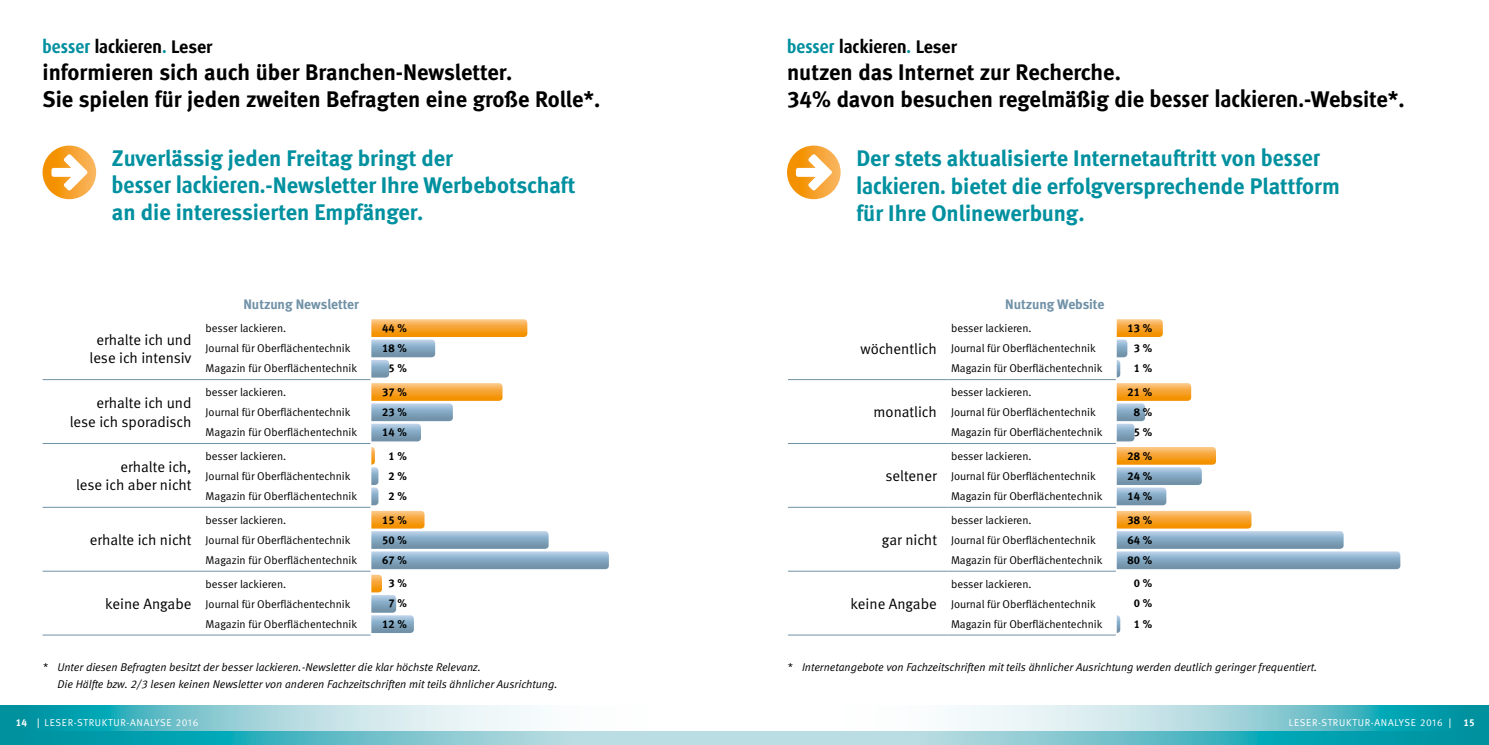
<style>
.page{position:relative;width:1489px;height:745px;background:#fff}
.page>*{position:absolute;margin:0;border:0;box-sizing:border-box;transform-origin:0 0}
.t1{font:22.5px/27px "Meta Bold LF";color:#00909f}
.t2{font:22.5px/27px "Meta Bold LF";color:#000}
.t3{font:700 18.12px "Dax OT";color:#000;scale:.9 1}
.t4{font:15px/18px "Meta Normal LF";color:#000;text-align:right}
.t5{font:13.75px "Meta Bold LF";letter-spacing:-.005em;color:#7091a7}
.t6{font:11.25px/20px "Meta Normal LF";color:#000}
.t7{font:italic 11.25px/17.5px "Meta Normal LF";color:#000}
.t8{font:11.25px/20px "Meta Bold LF";color:#000;text-align:justify}
.t9{font:10px "Meta Normal";letter-spacing:.075em;color:#fff}
.s1{color:#00909f}
.s2{font-family:"Meta Bold LF";font-weight:400}
.s3{font-family:"Dax OT";font-weight:700}
.s4{font-family:"Meta Bold LF"}
.s5{font-family:"Meta Book LF"}
.s6{font-family:"Meta Normal Expert"}
</style>
<div class="page">
<svg style="left:0;top:705px;width:532px;height:26px;background:#8cced5"></svg>
<svg style="left:0;top:731px;width:744px;height:13px;background:#60bdc7"></svg>
<svg style="left:958px;top:705px;width:530px;height:26px;background:#8cced6"></svg>
<svg style="left:744px;top:731px;width:744px;height:13px;background:#61bdc7"></svg>
<svg style="left:371px;top:319px;width:156px;height:58px"></svg>
<svg style="left:371px;top:574px;width:43px;height:58px"></svg>
<hr style="left:43px;top:379px;width:159px;height:1px;background:#7091a7">
<hr style="left:202px;top:379px;width:168px;height:1px;background:#7091a7">
<hr style="left:43px;top:443px;width:159px;height:1px;background:#7091a7">
<hr style="left:202px;top:443px;width:168px;height:1px;background:#7091a7">
<hr style="left:43px;top:507px;width:159px;height:1px;background:#7091a7">
<hr style="left:202px;top:507px;width:168px;height:1px;background:#7091a7">
<hr style="left:43px;top:570px;width:159px;height:1px;background:#7091a7">
<hr style="left:202px;top:570px;width:168px;height:1px;background:#7091a7">
<hr style="left:43px;top:634px;width:159px;height:1px;background:#7091a7">
<hr style="left:202px;top:634px;width:168px;height:1px;background:#7091a7">
<svg style="left:371px;top:383px;width:238px;height:185px"></svg>
<svg style="left:1116px;top:615px;width:4px;height:17px"></svg>
<svg style="left:1116px;top:319px;width:46px;height:58px"></svg>
<svg style="left:1116px;top:383px;width:284px;height:185px"></svg>
<hr style="left:788px;top:379px;width:159px;height:1px;background:#7091a7">
<hr style="left:947px;top:379px;width:168px;height:1px;background:#7091a7">
<hr style="left:788px;top:443px;width:159px;height:1px;background:#7091a7">
<hr style="left:947px;top:443px;width:168px;height:1px;background:#7091a7">
<hr style="left:788px;top:507px;width:159px;height:1px;background:#7091a7">
<hr style="left:947px;top:507px;width:168px;height:1px;background:#7091a7">
<hr style="left:788px;top:570px;width:159px;height:1px;background:#7091a7">
<hr style="left:947px;top:570px;width:168px;height:1px;background:#7091a7">
<hr style="left:788px;top:634px;width:159px;height:1px;background:#7091a7">
<hr style="left:947px;top:634px;width:168px;height:1px;background:#7091a7">
<h2 class="t3" style="left:43px;top:35px;width:190px"><span class="s1">besser</span> lackieren<span class="s1">.</span> <span class="s2">Leser</span></h2>
<h1 class="t2" style="left:43px;top:59px;width:559px">informieren sich auch über Branchen-Newsletter.<br>Sie spielen für jeden zweiten Befragten eine große Rolle*.</h1>
<h2 class="t3" style="left:787px;top:35px;width:190px"><span class="s1">besser</span> lackieren<span class="s1">.</span> <span class="s2">Leser</span></h2>
<h1 class="t2" style="left:787px;top:59px;width:619px">nutzen das Internet zur Recherche.<br>34% davon besuchen regelmäßig die <span class="s3">besser lackieren.</span>-Website*.</h1>
<h1 class="t1" style="left:112px;top:145px;width:465px">Zuverlässig jeden Freitag bringt der<br><span class="s3">besser lackieren.</span>-Newsletter Ihre Werbebotschaft an die interessierten Empfänger.</h1>
<h1 class="t1" style="left:856px;top:145px;width:485px">Der stets aktualisierte Internetauftritt von <span class="s3">besser lackieren.</span> bietet die erfolgversprechende Plattform für Ihre Onlinewerbung.</h1>
<p class="t5" style="left:243px;top:296px;width:117px">Nutzung Newsletter</p>
<h3 class="t4" style="left:90px;top:330px;width:103px;text-align:center">erhalte ich und lese ich intensiv</h3>
<p class="t6" style="left:206px;top:318px;width:153px">besser lackieren.<br>Journal für Oberflächentechnik<br>Magazin für Oberflächentechnik</p>
<p class="t8" style="left:382px;top:318px;width:26px;text-align:center">44 %<br>18 %<br>5 %</p>
<h3 class="t4" style="left:70px;top:394px;width:123px">erhalte ich und lese ich sporadisch</h3>
<p class="t6" style="left:206px;top:381px;width:153px">besser lackieren.<br>Journal für Oberflächentechnik<br>Magazin für Oberflächentechnik</p>
<p class="t8" style="left:382px;top:381px;width:26px">37 % 23 % 14 %</p>
<h3 class="t4" style="left:76px;top:457px;width:117px">erhalte ich,<br>lese ich aber nicht</h3>
<p class="t6" style="left:206px;top:445px;width:153px">besser lackieren.<br>Journal für Oberflächentechnik<br>Magazin für Oberflächentechnik</p>
<p class="t8" style="left:388px;top:445px;width:20px">1 % 2 % 2 %</p>
<h3 class="t4" style="left:90px;top:530px;width:103px">erhalte ich nicht</h3>
<p class="t6" style="left:206px;top:509px;width:153px">besser lackieren.<br>Journal für Oberflächentechnik<br>Magazin für Oberflächentechnik</p>
<p class="t8" style="left:382px;top:509px;width:26px">15 % 50 % 67 %</p>
<h3 class="t4" style="left:105px;top:594px;width:88px">keine Angabe</h3>
<p class="t6" style="left:206px;top:573px;width:153px">besser lackieren.<br>Journal für Oberflächentechnik<br>Magazin für Oberflächentechnik</p>
<p class="t8" style="left:382px;top:573px;width:26px;text-align:center">3 %<br>7 %<br>12 %</p>
<h3 class="t4" style="left:860px;top:339px;width:78px">wöchentlich</h3>
<h3 class="t4" style="left:873px;top:403px;width:65px">monatlich</h3>
<h3 class="t4" style="left:885px;top:466px;width:53px">seltener</h3>
<h3 class="t4" style="left:882px;top:530px;width:56px">gar nicht</h3>
<h3 class="t4" style="left:850px;top:594px;width:88px">keine Angabe</h3>
<p class="t5" style="left:1005px;top:296px;width:101px">Nutzung Website</p>
<p class="t6" style="left:950px;top:318px;width:153px">besser lackieren.<br>Journal für Oberflächentechnik<br>Magazin für Oberflächentechnik</p>
<p class="t8" style="left:1127px;top:318px;width:26px;text-align:center">13 %<br>3 %<br>1 %</p>
<p class="t6" style="left:950px;top:381px;width:153px">besser lackieren.<br>Journal für Oberflächentechnik<br>Magazin für Oberflächentechnik</p>
<p class="t8" style="left:1127px;top:381px;width:26px;text-align:center">21 %<br>8 %<br>5 %</p>
<p class="t6" style="left:950px;top:445px;width:153px">besser lackieren.<br>Journal für Oberflächentechnik<br>Magazin für Oberflächentechnik</p>
<p class="t8" style="left:1127px;top:445px;width:26px">28 % 24 % 14 %</p>
<p class="t6" style="left:950px;top:509px;width:153px">besser lackieren.<br>Journal für Oberflächentechnik<br>Magazin für Oberflächentechnik</p>
<p class="t8" style="left:1127px;top:509px;width:26px">38 % 64 % 80 %</p>
<p class="t6" style="left:950px;top:573px;width:153px">besser lackieren.<br>Journal für Oberflächentechnik<br>Magazin für Oberflächentechnik</p>
<p class="t8" style="left:1133px;top:573px;width:20px">0 % 0 % 1 %</p>
<p class="t7" style="left:58px;top:657px;width:501px;text-indent:-15px">* Unter diesen Befragten besitzt der besser lackieren.-Newsletter die klar höchste Relevanz.<br>Die Hälfte bzw. 2/3 lesen keinen Newsletter von anderen Fachzeitschriften mit teils ähnlicher Ausrichtung.</p>
<p class="t7" style="left:787px;top:657px;width:532px">* Internetangebote von Fachzeitschriften mit teils ähnlicher Ausrichtung werden deutlich geringer frequentiert.</p>
<p class="t9" style="left:16px;top:716px;width:184px"><span class="s4">14</span> <span class="s5">|</span> LESER-STRUKTUR-ANALYSE <span class="s6">2016</span></p>
<p class="t9" style="left:1288px;top:716px;width:187px">LESER-STRUKTUR-ANALYSE <span class="s6">2016</span> <span class="s5">|</span> <span class="s4">15</span></p>
</div>
